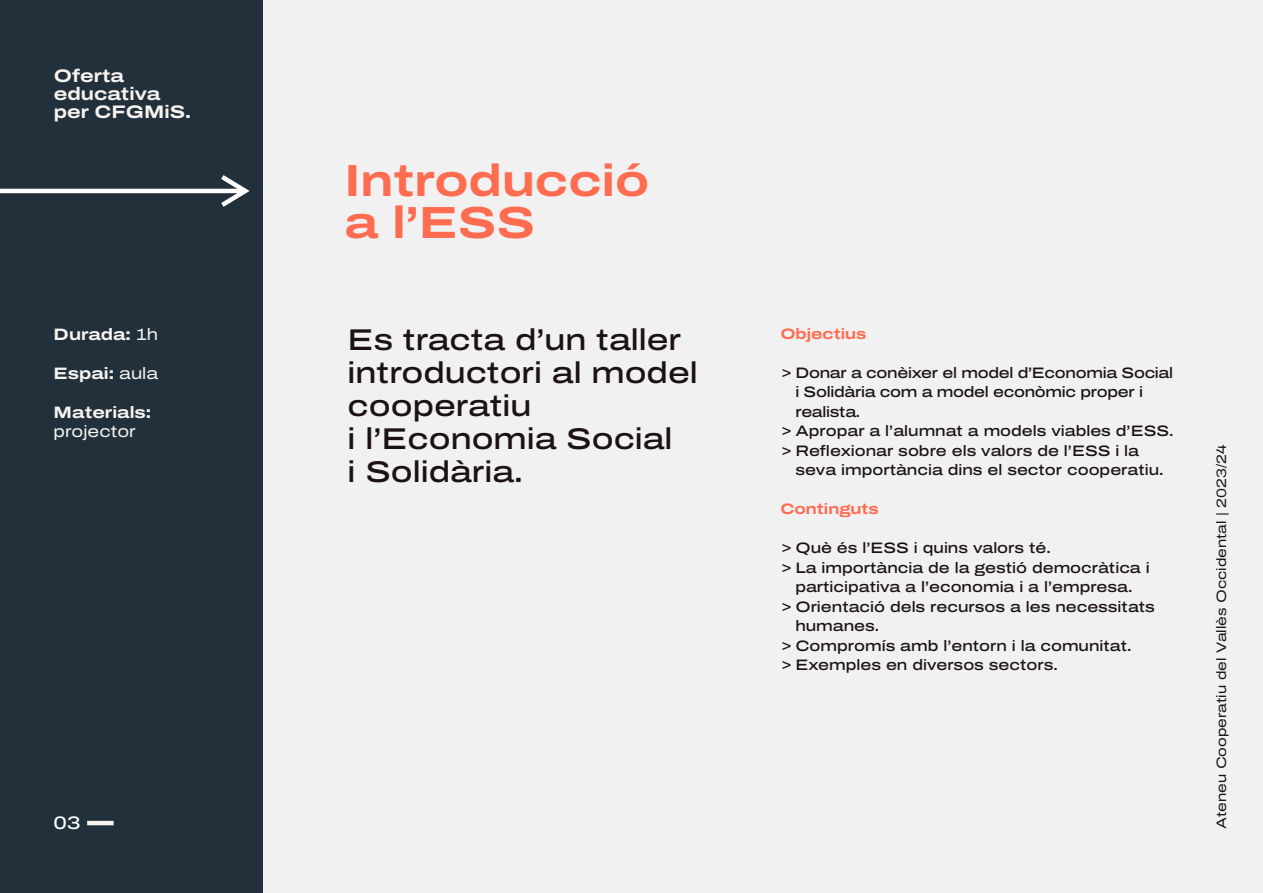
<style>
.page{position:relative;width:1263px;height:893px;background:#fff}
.page>*{position:absolute;margin:0;border:0;box-sizing:border-box;transform-origin:0 0}
.t1{font:700 45px/42px "Archivo Expanded";color:#ff6c50}
.t2{font:500 30px/33px "Archivo Expanded";color:#1c1113}
.t3{font:700 18.15px/18px "Archivo Expanded";color:#f7f4f0}
.t4{font:500 18.15px "Archivo Expanded";color:#fff}
.t5{font:700 16.5px "Archivo Expanded";color:#f7f4f0}
.t6{font:16.5px "Archivo Expanded";color:#f7f4f0}
.t7{font:500 15.15px "Archivo Expanded";color:#1c1113}
.t8{font:500 15.15px "Archivo Expanded";letter-spacing:-.02em;color:#1c1113}
.t9{font:700 15.15px "Archivo Expanded";color:#ff6c50}
.t10{font:13.65px "Archivo Expanded";color:#1c1113}
.s1{font-weight:400}
</style>
<div class="page">
<div style="left:197px;top:0;width:1066px;height:893px;background:#f1f1f1"></div>
<div style="left:0;top:0;width:262px;height:893px;background:#22303b"></div>
<hr style="left:0;top:189px;width:245px;height:4px;background:#fff">
<svg style="left:216px;top:175px;width:34px;height:32px"></svg>
<hr style="left:87px;top:821px;width:27px;height:4px;background:#f7f4f0">
<p class="t3" style="left:54px;top:67px;width:139px">Oferta educativa per CFGMiS.</p>
<p class="t5" style="left:54px;top:322px;width:106px">Durada: <span class="s1">1h</span></p>
<p class="t5" style="left:54px;top:361px;width:106px">Espai: <span class="s1">aula</span></p>
<p class="t5" style="left:54px;top:400px;width:99px">Materials:</p>
<p class="t6" style="left:54px;top:419px;width:84px">projector</p>
<p class="t4" style="left:54px;top:809px;width:28px">03</p>
<h1 class="t1" style="left:344px;top:159px;width:306px">Introducció a l’ESS</h1>
<h2 class="t2" style="left:348px;top:323px;width:352px">Es tracta d’un taller introductori al model cooperatiu<br>i l’Economia Social<br>i Solidària.</h2>
<p class="t9" style="left:780px;top:322px;width:87px">Objectius</p>
<p class="t8" style="left:781px;top:361px;width:394px">&gt; Donar a conèixer el model d’Economia Social</p>
<p class="t8" style="left:795px;top:381px;width:349px">i Solidària com a model econòmic proper i</p>
<p class="t8" style="left:795px;top:400px;width:66px">realista.</p>
<p class="t7" style="left:781px;top:420px;width:394px">&gt; Apropar a l’alumnat a models viables d’ESS.</p>
<p class="t7" style="left:781px;top:439px;width:359px">&gt; Reflexionar sobre els valors de l’ESS i la</p>
<p class="t7" style="left:795px;top:459px;width:370px">seva importància dins el sector cooperatiu.</p>
<p class="t9" style="left:780px;top:498px;width:100px">Continguts</p>
<p class="t7" style="left:781px;top:537px;width:271px">&gt; Què és l’ESS i quins valors té.</p>
<p class="t7" style="left:781px;top:556px;width:370px">&gt; La importància de la gestió democràtica i</p>
<p class="t7" style="left:795px;top:576px;width:339px">participativa a l’economia i a l’empresa.</p>
<p class="t7" style="left:781px;top:595px;width:375px">&gt; Orientació dels recursos a les necessitats</p>
<p class="t7" style="left:795px;top:615px;width:85px">humanes.</p>
<p class="t7" style="left:781px;top:634px;width:352px">&gt; Compromís amb l’entorn i la comunitat.</p>
<p class="t7" style="left:781px;top:654px;width:278px">&gt; Exemples en diversos sectors.</p>
<p class="t10" style="left:1211px;top:829px;width:386px;rotate:-90deg">Ateneu Cooperatiu del Vallès Occidental | 2023/24</p>
</div>
